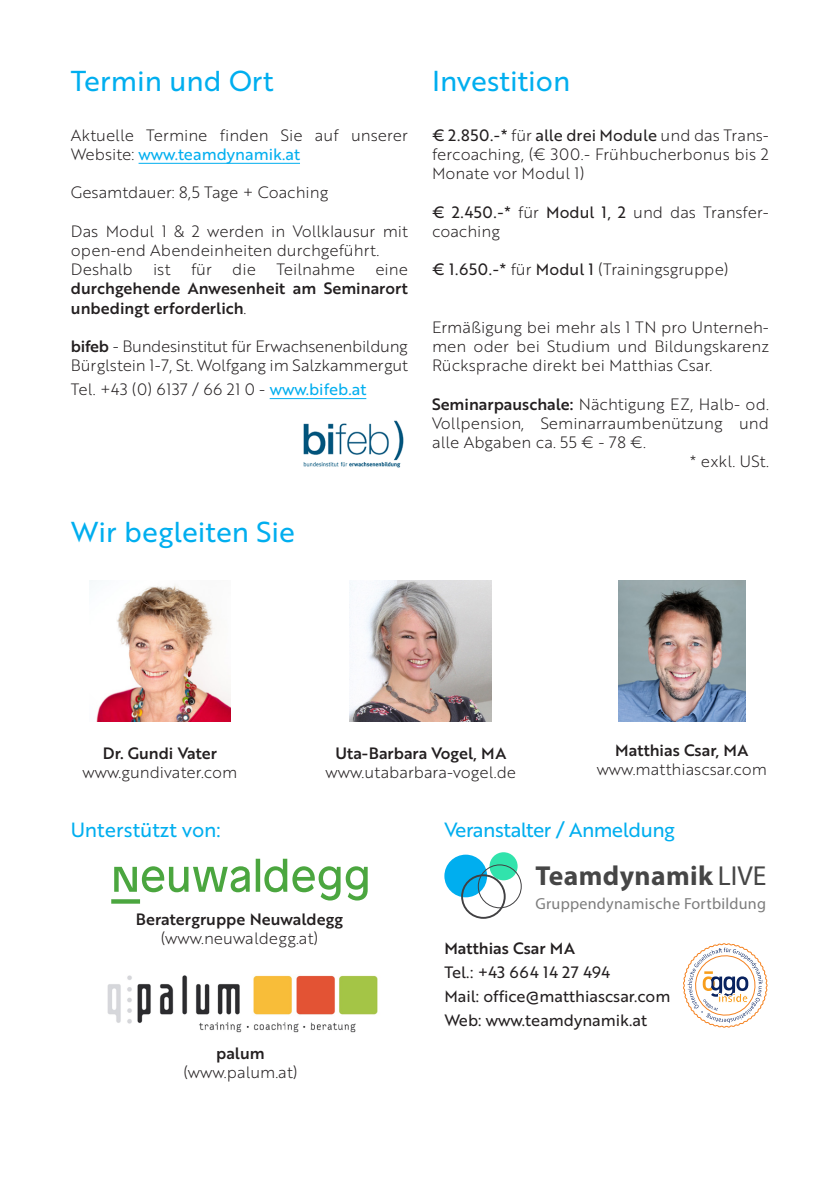
<style>
.page{position:relative;width:840px;height:1191px;background:#fff}
.page>*{position:absolute;margin:0;border:0;box-sizing:border-box;transform-origin:0 0}
.Heading_1{font:28px "Brother 1816 Regular";color:#00aeef}
.t1{font:700 27.6px "Myriad Pro";letter-spacing:.015em;color:#464646}
.Heading_1-2{font:20px "Brother 1816 Regular";letter-spacing:-.025em;color:#00aeef}
.Heading_1-3{font:20px "Brother 1816 Regular";color:#00aeef}
.Normal_Text{font:16px/19.2px "Brother 1816 Light";color:#231f20}
.Normal_Text-2{font:16px/19.2px "Brother 1816 Medium";color:#231f20;text-align:justify}
.Trainer_Description{font:16px "Brother 1816 Light";color:#231f20}
.Normal_Text-3{font:16px "Brother 1816 Regular";color:#231f20}
.Trainer_Description-2{font:16px "Brother 1816 Medium";color:#231f20}
.Normal_Text-4{font:16px "Brother 1816 Light";letter-spacing:-.02em;color:#231f20}
.Normal_Text-5{font:16px "Brother 1816 Light";letter-spacing:.04em;color:#231f20}
.t2{font:16px "Myriad Pro";letter-spacing:.015em;color:#7d7d7d}
.Normal_Text-6{font:16px "Brother 1816 Regular";letter-spacing:.02em;color:#231f20}
.s1{font-family:"Brother 1816 Regular";color:#00aeef}
.s2{font-family:"Brother 1816 Light"}
.s3{font-family:"Brother 1816 Medium"}
.s4{font-family:"Brother 1816 Regular"}
.s5{font-weight:400}
</style>
<div class="page">
<img style="left:303px;top:420px;width:101px;height:48px">
<svg style="left:683px;top:943px;width:84px;height:85px"></svg>
<svg style="left:111px;top:858px;width:256px;height:45px"></svg>
<img style="left:107px;top:975px;width:271px;height:58px">
<hr style="left:138px;top:163px;width:162px;height:1px;background:#00aeef">
<hr style="left:269px;top:398px;width:97px;height:1px;background:#00aeef">
<img style="left:89px;top:580px;width:141px;height:142px">
<img style="left:350px;top:580px;width:141px;height:142px">
<div style="left:444px;top:854px;width:43px;height:43px;background:#00aeef;border-radius:50%"></div>
<div style="left:489px;top:852px;width:28px;height:28px;background:#31e3ac;border-radius:50%"></div>
<div style="left:461px;top:874px;width:44px;height:44px;border:2px solid #414042;border-radius:50%"></div>
<div style="left:477px;top:864px;width:44px;height:44px;border:1px solid #414042;border-radius:50%"></div>
<img style="left:618px;top:580px;width:127px;height:142px">
<p class="Heading_1" style="left:71px;top:60px;width:204px">Termin und Ort</p>
<p class="Heading_1" style="left:432px;top:60px;width:140px">Investition</p>
<p class="Normal_Text" style="left:71px;top:125px;width:338px">Aktuelle Termine finden Sie auf unserer<br>Website: <span class="s1">www.teamdynamik.at</span></p>
<p class="Normal_Text" style="left:71px;top:182px;width:259px">Gesamtdauer: 8,5 Tage + Coaching</p>
<p class="Normal_Text" style="left:71px;top:221px;width:338px">Das Modul 1 &amp; 2 werden in Vollklausur mit open-end Abendeinheiten durchgeführt.</p>
<p class="Normal_Text" style="left:71px;top:259px;width:63px">Deshalb</p>
<p class="Normal_Text" style="left:153px;top:259px;width:19px">ist</p>
<p class="Normal_Text" style="left:191px;top:259px;width:22px">für</p>
<p class="Normal_Text" style="left:232px;top:259px;width:25px">die</p>
<p class="Normal_Text" style="left:276px;top:259px;width:80px">Teilnahme</p>
<p class="Normal_Text-2" style="left:71px;top:259px;width:338px;text-indent:304px"><span class="s2">eine </span>durchgehende Anwesenheit am Seminarort unbedingt erforderlich<span class="s2">.</span></p>
<p class="Normal_Text-4" style="left:71px;top:335px;width:338px"><span class="s3">bifeb</span> - Bundesinstitut für Erwachsenenbildung</p>
<p class="Normal_Text" style="left:71px;top:355px;width:338px">Bürglstein 1-7, St. Wolfgang im Salzkammergut</p>
<p class="Normal_Text-5" style="left:71px;top:378px;width:297px">Tel. +43 (0) 6137 / 66 21 0 - <span class="s1">www.bifeb.at</span></p>
<p class="Heading_1" style="left:71px;top:511px;width:225px">Wir begleiten Sie</p>
<p class="Normal_Text" style="left:432px;top:125px;width:338px;text-align:justify"><span class="s4">€ 2.850.-*</span> für <span class="s4">alle drei Module</span> und das Trans&shy;fercoaching, (€ 300.- Frühbucherbonus bis 2<br>Monate vor Modul 1)</p>
<p class="Normal_Text" style="left:432px;top:202px;width:338px"><span class="s4">€ 2.450.-*</span> für <span class="s4">Modul 1, 2</span> und das Transfer&shy;coaching</p>
<p class="Normal_Text" style="left:432px;top:259px;width:298px"><span class="s4">€ 1.650.-*</span> für <span class="s4">Modul 1</span> (Trainingsgruppe)</p>
<p class="Normal_Text" style="left:432px;top:317px;width:338px;text-align:justify">Ermäßigung bei mehr als 1 TN pro Unterneh&shy;men oder bei Studium und Bildungskarenz Rücksprache direkt bei Matthias Csar.</p>
<p class="Normal_Text" style="left:432px;top:394px;width:338px;text-align:justify"><span class="s3">Seminarpauschale:</span> Nächtigung EZ, Halb- od.<br>Vollpension, Seminarraumbenützung und alle Abgaben ca. 55 € - 78 €.</p>
<p class="Normal_Text" style="left:689px;top:451px;width:81px">* exkl. USt.</p>
<p class="Normal_Text-2" style="left:103px;top:743px;width:116px">Dr. Gundi Vater</p>
<p class="Trainer_Description" style="left:82px;top:761px;width:156px">www.gundivater.com</p>
<p class="Heading_1-3" style="left:71px;top:814px;width:151px">Unterstützt von:</p>
<p class="Normal_Text-2" style="left:335px;top:743px;width:172px">Uta-Barbara Vogel, MA</p>
<p class="Trainer_Description" style="left:325px;top:761px;width:192px">www.utabarbara-vogel.de</p>
<p class="Trainer_Description-2" style="left:615px;top:738px;width:135px">Matthias Csar, MA</p>
<p class="Trainer_Description" style="left:596px;top:758px;width:172px">www.matthiascsar.com</p>
<p class="Heading_1-2" style="left:444px;top:814px;width:232px">Veranstalter / Anmeldung</p>
<p class="Trainer_Description-2" style="left:136px;top:906px;width:209px">Beratergruppe Neuwaldegg</p>
<p class="Trainer_Description" style="left:161px;top:926px;width:159px">(www.neuwaldegg.at)</p>
<p class="Trainer_Description-2" style="left:216px;top:1040px;width:50px">palum</p>
<p class="Trainer_Description" style="left:183px;top:1060px;width:115px">(www.palum.at)</p>
<p class="t1" style="left:535px;top:858px;width:232px">Teamdynamik <span class="s5">LIVE</span></p>
<p class="t2" style="left:535px;top:894px;width:232px">Gruppendynamische Fortbildung</p>
<p class="Normal_Text-2" style="left:444px;top:937px;width:132px">Matthias Csar MA</p>
<p class="Normal_Text-6" style="left:444px;top:960px;width:167px">Tel.: +43 664 14 27 494</p>
<p class="Normal_Text-3" style="left:444px;top:984px;width:227px">Mail: office@matthiascsar.com</p>
<p class="Normal_Text-3" style="left:444px;top:1008px;width:204px">Web: www.teamdynamik.at</p>
</div>
